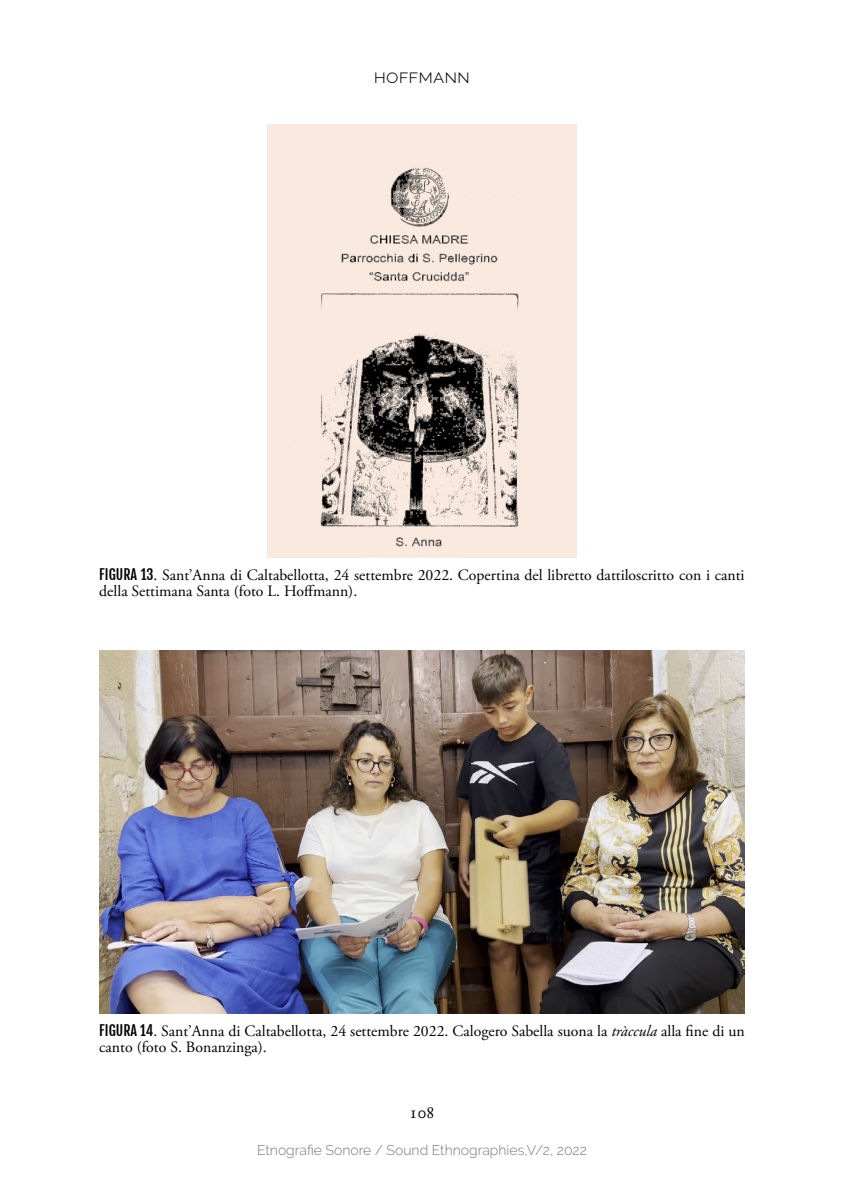
<style>
.page{position:relative;width:844px;height:1191px;background:#fff}
.page>*{position:absolute;margin:0;border:0;box-sizing:border-box;transform-origin:0 0}
.t1{font:300 19.25px "Raleway";color:#000}
.t2{font:17.5px "Adobe Garamond Pro";color:#000}
.t3{font:15.75px/15.8px "Adobe Garamond Pro";color:#000}
.t4{font:300 14px "Raleway";color:#7c7674}
.s1{font-family:"Fjalla One";font-size:14px}
.s2{font-style:italic}
</style>
<div class="page">
<img style="left:267px;top:124px;width:309px;height:433px">
<img style="left:99px;top:650px;width:645px;height:363px">
<p class="t1" style="left:374px;top:65px;width:98px">hoffmann</p>
<p class="t3" style="left:99px;top:567px;width:646px"><span class="s1">FIGURA 13</span>. Sant’Anna di Caltabellotta, 24 settembre 2022. Copertina del libretto dattiloscritto con i canti della Settimana Santa (foto L. Hoffmann).</p>
<p class="t3" style="left:99px;top:1024px;width:646px"><span class="s1">FIGURA 14</span>. Sant’Anna di Caltabellotta, 24 settembre 2022. Calogero Sabella suona la <span class="s2">tràccula</span> alla fine di un canto (foto S. Bonanzinga).</p>
<p class="t2" style="left:409px;top:1101px;width:27px">108</p>
<p class="t4" style="left:257px;top:1141px;width:331px">Etnografie Sonore / Sound Ethnographies,V/2, 2022</p>
</div>
